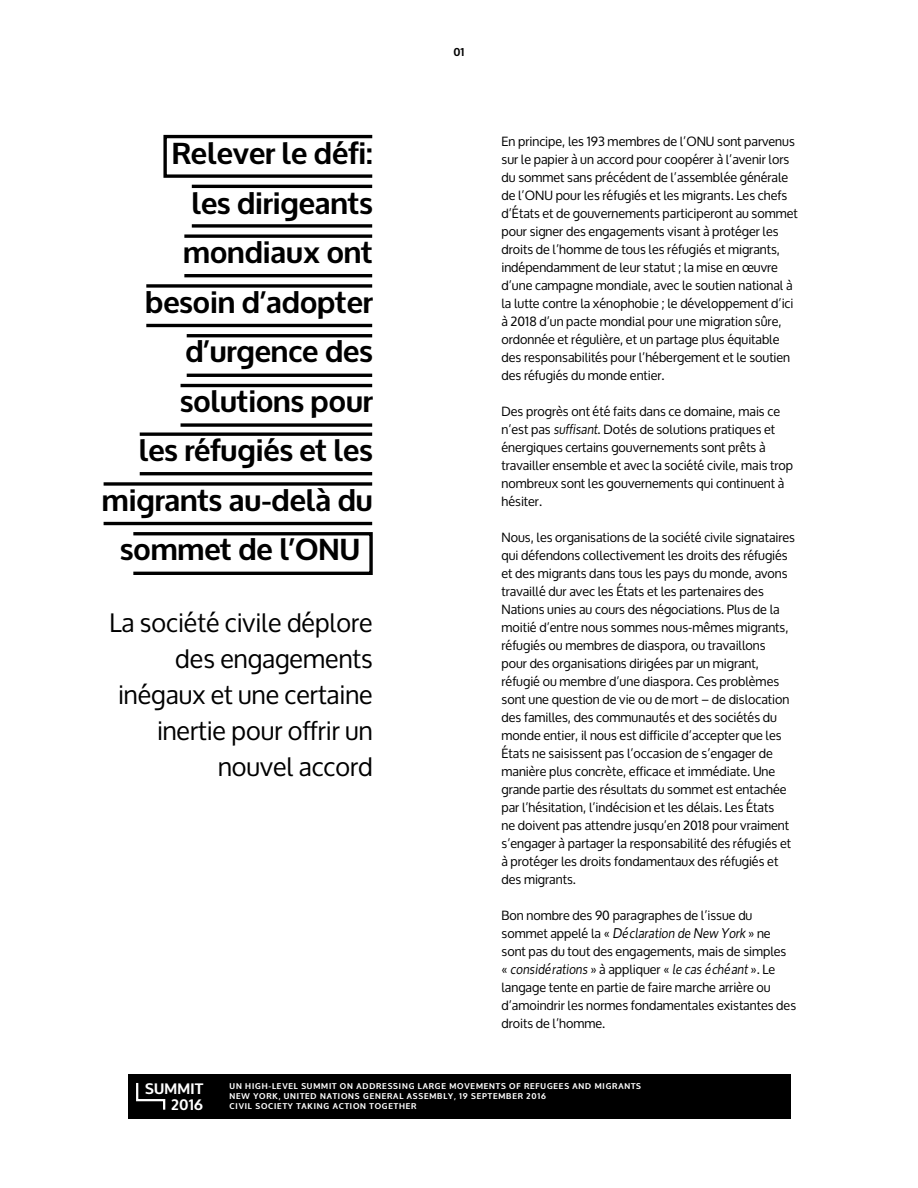
<style>
.page{position:relative;width:918px;height:1188px;background:#fff}
.page>*{position:absolute;margin:0;border:0;box-sizing:border-box;transform-origin:0 0}
.t1{font:700 30px/49.5px "Oxygen";color:#000;text-align:right}
.t2{font:25.5px/36px "Oxygen";color:#000;text-align:right}
.t3{font:700 15px/16px "Oxygen";letter-spacing:.02em;color:#fff;text-align:right}
.t4{font:italic 13.5px "Oxygen";letter-spacing:.01em;color:#000}
.t5{font:12.75px/18px "Oxygen";color:#000}
.t6{font:700 11.25px "Oxygen";color:#000}
.t7{font:700 8.25px/10.2px "Oxygen";letter-spacing:.1em;color:#fff}
.s1{color:#fff}
.s2{font-style:italic;font-size:13.5px}
.s3{font-style:normal;font-size:12.75px}
</style>
<div class="page">
<div style="left:128px;top:1075px;width:662px;height:44px;background:#000"></div>
<svg style="left:136px;top:1083px;width:30px;height:27px"></svg>
<svg style="left:184px;top:234px;width:188px;height:4px"></svg>
<hr style="left:184px;top:274px;width:188px;height:3px;background:#000">
<svg style="left:146px;top:284px;width:226px;height:4px"></svg>
<hr style="left:146px;top:324px;width:226px;height:3px;background:#000">
<hr style="left:181px;top:384px;width:191px;height:3px;background:#000">
<svg style="left:181px;top:423px;width:191px;height:4px"></svg>
<div style="left:163px;top:135px;width:211px;height:43px;border:3px solid #000"></div>
<hr style="left:192px;top:185px;width:180px;height:3px;background:#000">
<svg style="left:192px;top:224px;width:180px;height:4px"></svg>
<hr style="left:187px;top:334px;width:185px;height:3px;background:#000">
<hr style="left:187px;top:374px;width:185px;height:3px;background:#000">
<svg style="left:140px;top:432px;width:232px;height:4px"></svg>
<hr style="left:140px;top:472px;width:232px;height:3px;background:#000">
<svg style="left:104px;top:482px;width:268px;height:4px"></svg>
<hr style="left:104px;top:522px;width:268px;height:3px;background:#000">
<div style="left:132px;top:532px;width:241px;height:43px;border:3px solid #000"></div>
<h1 class="t1" style="left:102px;top:130px;width:272px">Relever le défi:<br>les dirigeants mondiaux ont besoin d’adopter d’urgence des solutions pour<br>les réfugiés et les migrants au-delà du sommet de l’ONU <span class="s1">.</span></h1>
<h2 class="t2" style="left:109px;top:606px;width:265px">La société civile déplore des engagements inégaux et une certaine inertie pour offrir un nouvel accord</h2>
<p class="t6" style="left:454px;top:45px;width:12px">01</p>
<p class="t5" style="left:502px;top:132px;width:298px">En principe, les 193 membres de l’ONU sont parvenus sur le papier à un accord pour coopérer à l’avenir lors du sommet sans précédent de l’assemblée générale de l’ONU pour les réfugiés et les migrants. Les chefs d’États et de gouvernements participeront au sommet pour signer des engagements visant à protéger les droits de l’homme de tous les réfugiés et migrants, indépendamment de leur statut ; la mise en œuvre d’une campagne mondiale, avec le soutien national à la lutte contre la xénophobie ; le développement d’ici à 2018 d’un pacte mondial pour une migration sûre, ordonnée et régulière, et un partage plus équitable des responsabilités pour l’hébergement et le soutien des réfugiés du monde entier.</p>
<p class="t5" style="left:502px;top:402px;width:293px">Des progrès ont été faits dans ce domaine, mais ce n’est pas <span class="s2">suffisant</span>. Dotés de solutions pratiques et énergiques certains gouvernements sont prêts à travailler ensemble et avec la société civile, mais trop nombreux sont les gouvernements qui continuent à hésiter.</p>
<p class="t5" style="left:502px;top:528px;width:295px">Nous, les organisations de la société civile signataires qui défendons collectivement les droits des réfugiés et des migrants dans tous les pays du monde, avons travaillé dur avec les États et les partenaires des Nations unies au cours des négociations. Plus de la moitié d’entre nous sommes nous-mêmes migrants, réfugiés ou membres de diaspora, ou travaillons<br>pour des organisations dirigées par un migrant, réfugié ou membre d’une diaspora. Ces problèmes sont une question de vie ou de mort – de dislocation des familles, des communautés et des sociétés du monde entier, il nous est difficile d’accepter que les États ne saisissent pas l’occasion de s’engager de manière plus concrète, efficace et immédiate. Une grande partie des résultats du sommet est entachée par l’hésitation, l’indécision et les délais. Les États<br>ne doivent pas attendre jusqu’en 2018 pour vraiment s’engager à partager la responsabilité des réfugiés et à protéger les droits fondamentaux des réfugiés et des migrants.</p>
<p class="t5" style="left:502px;top:906px;width:252px">Bon nombre des 90 paragraphes de l’issue du</p>
<p class="t4" style="left:502px;top:921px;width:271px"><span class="s3">sommet appelé la «</span> Déclaration de New York <span class="s3">» ne</span></p>
<p class="t5" style="left:502px;top:942px;width:286px">sont pas du tout des engagements, mais de simples</p>
<p class="t4" style="left:502px;top:957px;width:275px"><span class="s3">«</span> considérations <span class="s3">» à appliquer «</span> le cas échéant <span class="s3">». Le</span></p>
<p class="t5" style="left:502px;top:978px;width:296px">langage tente en partie de faire marche arrière ou d’amoindrir les normes fondamentales existantes des droits de l’homme.</p>
<p class="t3" style="left:145px;top:1081px;width:59px">SUMMIT<br>2016</p>
<p class="t7" style="left:230px;top:1081px;width:413px">UN HIGH-LEVEL SUMMIT ON ADDRESSING LARGE MOVEMENTS OF REFUGEES AND MIGRANTS<br>NEW YORK, UNITED NATIONS GENERAL ASSEMBLY, 19 SEPTEMBER 2016<br>CIVIL SOCIETY TAKING ACTION TOGETHER</p>
</div>
